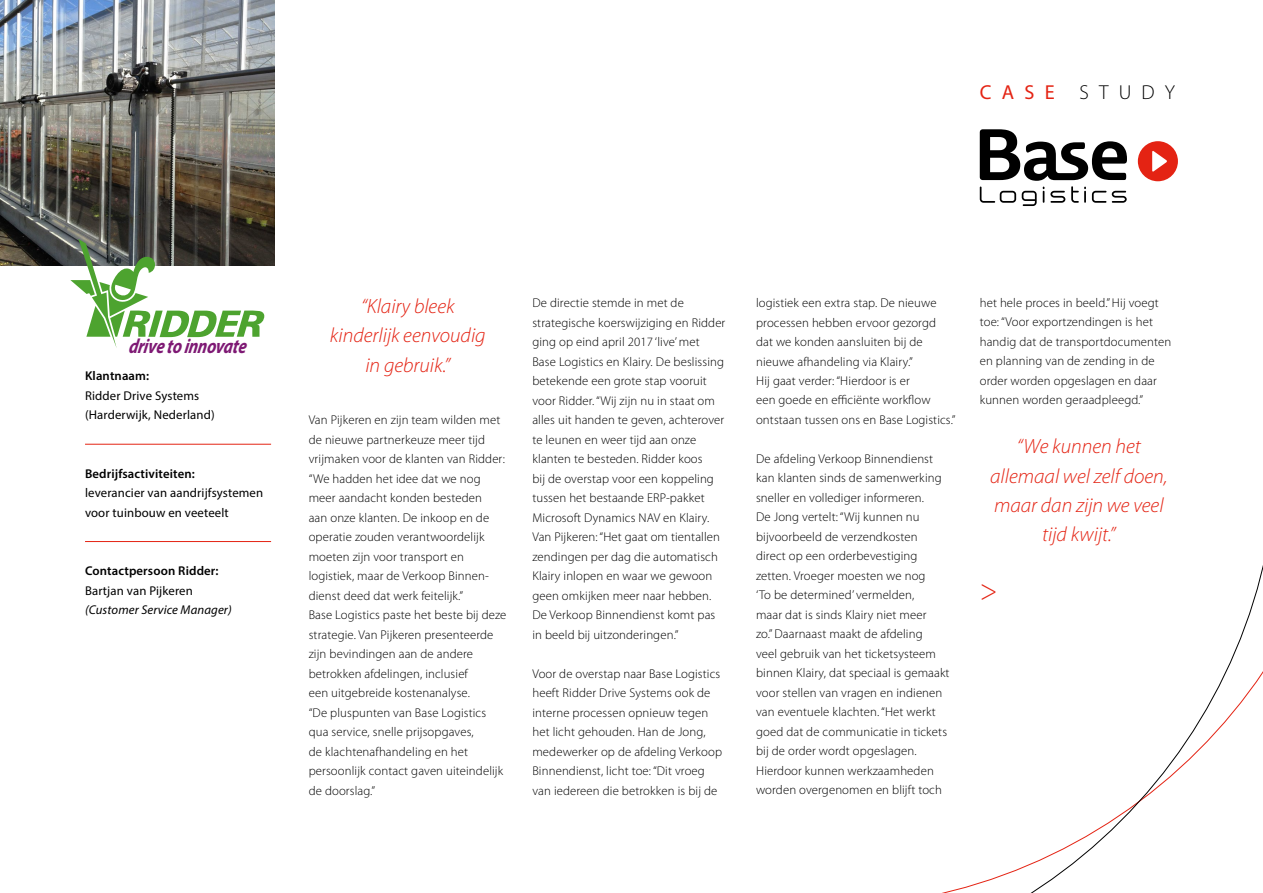
<style>
.page{position:relative;width:1263px;height:893px;background:#fff}
.page>*{position:absolute;margin:0;border:0;box-sizing:border-box;transform-origin:0 0}
.t1{font:300 30px "Myriad Pro";color:#e42313}
.t2{font:italic 300 20.7px/29.2px "Myriad Pro";color:#e42313;text-align:center}
.t3{font:italic 700 20.55px "Myriad Pro";color:#7e1974;scale:.8 1}
.t4{font:300 20.25px "Myriad Pro";letter-spacing:.505em;color:#000}
.t5{font:300 12.75px/19.5px "Myriad Pro";letter-spacing:.01em;color:#000}
.t6{font:12.75px/19.5px "Myriad Pro";letter-spacing:.01em;color:#000}
.t7{font:600 12.75px "Myriad Pro";letter-spacing:.01em;color:#000}
.t8{font:italic 12.75px "Myriad Pro";letter-spacing:.01em;color:#000}
.s1{font-weight:400;color:#e42313}
</style>
<div class="page">
<img style="left:0;top:0;width:274px;height:265px">
<svg style="left:942px;top:565px;width:321px;height:328px"></svg>
<hr style="left:85px;top:444px;width:186px;height:1px;background:#e42313">
<hr style="left:85px;top:541px;width:186px;height:1px;background:#e42313">
<svg style="left:70px;top:239px;width:195px;height:109px"></svg>
<div style="left:1138px;top:141px;width:40px;height:40px;background:#e42313;border-radius:50%"></div>
<svg style="left:980px;top:129px;width:147px;height:77px"></svg>
<svg style="left:1152px;top:151px;width:15px;height:21px"></svg>
<h3 class="t4" style="left:980px;top:81px;width:197px"><span class="s1">CASE</span> STUDY</h3>
<h3 class="t3" style="left:128px;top:333px;width:153px">drive to innovate</h3>
<p class="t7" style="left:85px;top:368px;width:66px">Klantnaam:</p>
<p class="t6" style="left:85px;top:385px;width:131px">Ridder Drive Systems (Harderwijk, Nederland)</p>
<p class="t7" style="left:85px;top:465px;width:111px">Bedrijfsactiviteiten:</p>
<p class="t6" style="left:85px;top:483px;width:180px">leverancier van aandrijfsystemen voor tuinbouw en veeteelt</p>
<p class="t7" style="left:85px;top:563px;width:135px">Contactpersoon Ridder:</p>
<p class="t6" style="left:85px;top:580px;width:109px">Bartjan van Pijkeren</p>
<p class="t8" style="left:85px;top:602px;width:148px">(Customer Service Manager)</p>
<h2 class="t2" style="left:330px;top:292px;width:157px">“Klairy bleek kinderlijk eenvoudig in gebruik.”</h2>
<p class="t5" style="left:309px;top:410px;width:199px">Van Pijkeren en zijn team wilden met de nieuwe partnerkeuze meer tijd vrijmaken voor de klanten van Ridder: “We hadden het idee dat we nog meer aandacht konden besteden<br>aan onze klanten. De inkoop en de operatie zouden verantwoordelijk moeten zijn voor transport en logistiek, maar de Verkoop Binnen&shy;dienst deed dat werk feitelijk.”<br>Base Logistics paste het beste bij deze strategie. Van Pijkeren presenteerde zijn bevindingen aan de andere betrokken afdelingen, inclusief<br>een uitgebreide kostenanalyse.<br>“De pluspunten van Base Logistics qua service, snelle prijsopgaves,<br>de klachtenafhandeling en het persoonlijk contact gaven uiteindelijk de doorslag.”</p>
<p class="t5" style="left:532px;top:293px;width:194px">De directie stemde in met de strategische koerswijziging en Ridder ging op eind april 2017 ‘live’ met Base Logistics en Klairy. De beslissing betekende een grote stap vooruit voor Ridder. “Wij zijn nu in staat om alles uit handen te geven, achterover te leunen en weer tijd aan onze klanten te besteden. Ridder koos<br>bij de overstap voor een koppeling tussen het bestaande ERP-pakket Microsoft Dynamics NAV en Klairy.<br>Van Pijkeren: “Het gaat om tientallen zendingen per dag die automatisch Klairy inlopen en waar we gewoon geen omkijken meer naar hebben.<br>De Verkoop Binnendienst komt pas in beeld bij uitzonderingen.”</p>
<p class="t5" style="left:532px;top:664px;width:191px">Voor de overstap naar Base Logistics heeft Ridder Drive Systems ook de interne processen opnieuw tegen het licht gehouden. Han de Jong, medewerker op de afdeling Verkoop Binnendienst, licht toe: “Dit vroeg van iedereen die betrokken is bij de</p>
<p class="t5" style="left:756px;top:293px;width:201px">logistiek een extra stap. De nieuwe processen hebben ervoor gezorgd dat we konden aansluiten bij de nieuwe afhandeling via Klairy.”<br>Hij gaat verder: “Hierdoor is er<br>een goede en efficiënte workflow ontstaan tussen ons en Base Logistics.”</p>
<p class="t5" style="left:756px;top:449px;width:195px">De afdeling Verkoop Binnendienst kan klanten sinds de samenwerking sneller en vollediger informeren.<br>De Jong vertelt: “Wij kunnen nu bijvoorbeeld de verzendkosten direct op een orderbevestiging zetten. Vroeger moesten we nog<br>‘To be determined’ vermelden,<br>maar dat is sinds Klairy niet meer<br>zo.” Daarnaast maakt de afdeling<br>veel gebruik van het ticketsysteem binnen Klairy, dat speciaal is gemaakt voor stellen van vragen en indienen van eventuele klachten. “Het werkt goed dat de communicatie in tickets bij de order wordt opgeslagen.<br>Hierdoor kunnen werkzaamheden worden overgenomen en blijft toch</p>
<p class="t5" style="left:980px;top:293px;width:193px">het hele proces in beeld.” Hij voegt toe: “Voor exportzendingen is het handig dat de transportdocumenten en planning van de zending in de order worden opgeslagen en daar kunnen worden geraadpleegd.”</p>
<h2 class="t2" style="left:990px;top:432px;width:179px">“We kunnen het allemaal wel zelf doen, maar dan zijn we veel tijd kwijt.”</h2>
<h1 class="t1" style="left:980px;top:573px;width:19px">&gt;</h1>
</div>
